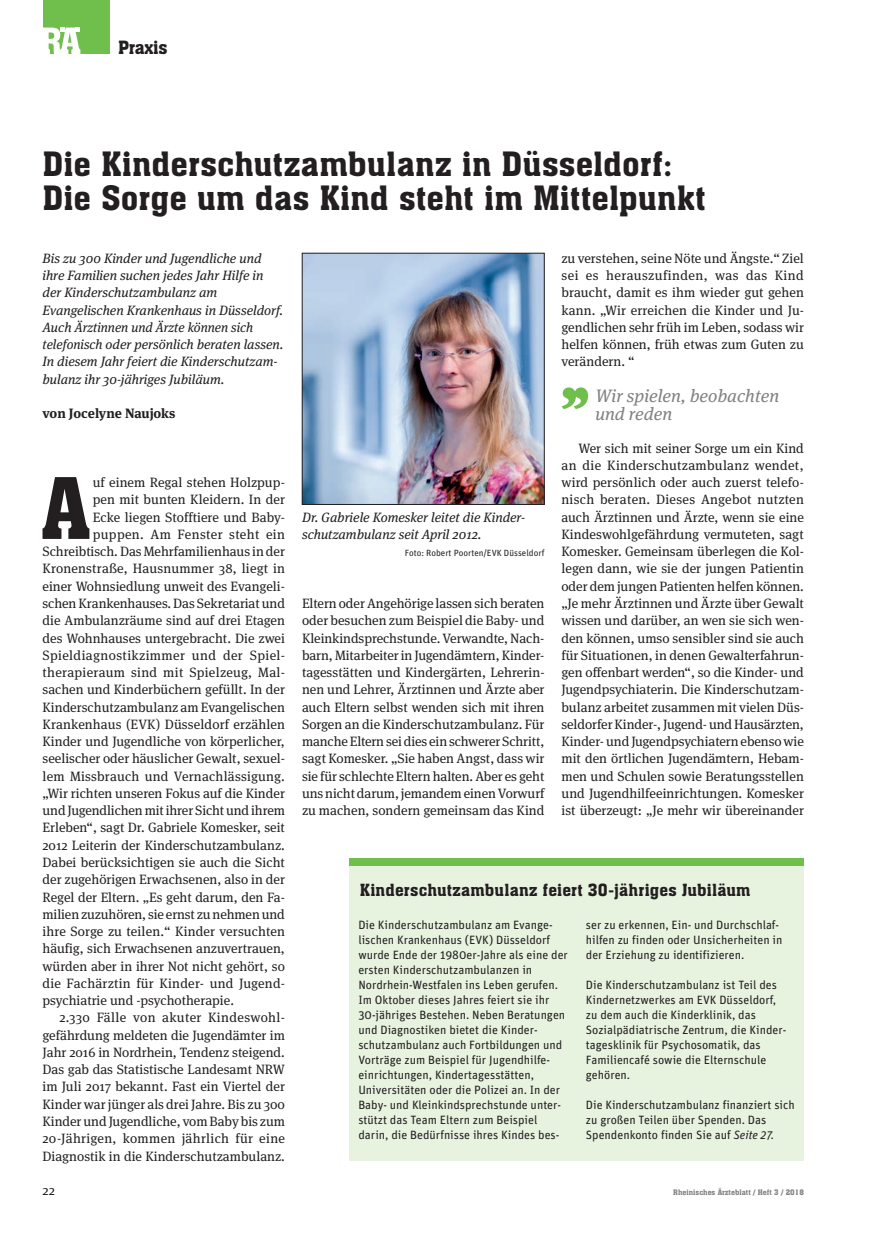
<style>
.page{position:relative;width:872px;height:1234px;background:#fff}
.page>*{position:absolute;margin:0;border:0;box-sizing:border-box;transform-origin:0 0}
.t1{font:83.1px "Aachen BT";color:#231f20}
.t2{font:33px/34.5px "Aachen BT";color:#231f20}
.t3{font:italic 18px/18px "Meta Serif OT";color:#808285}
.t4{font:18px "Aachen BT";letter-spacing:-.015em;color:#231f20}
.t5{font:16.5px "Aachen BT";letter-spacing:.01em;color:#231f20}
.t6{font:13.5px/17.2px "Meta Serif OT";color:#231f20;text-align:justify}
.t7{font:italic 13.5px/17.2px "Meta Serif OT";color:#231f20}
.t8{font:13.5px "Meta Serif OT";letter-spacing:.025em;color:#231f20}
.t9{font:13.5px "Meta Serif OT";letter-spacing:.02em;color:#231f20}
.t10{font:13.5px "Meta Serif OT";letter-spacing:.03em;color:#231f20}
.t11{font:700 13.5px "Meta Serif OT";color:#231f20}
.t12{font:12px/15px "Unit";color:#231f20}
.t13{font:9px "Unit";color:#231f20}
.t14{font:7.5px "Aachen BT";color:#808285}
.s1{font-style:italic}
</style>
<div class="page">
<div style="left:43px;top:0;width:66px;height:54px;background:#70bf4c"></div>
<svg style="left:43px;top:28px;width:37px;height:26px"></svg>
<svg style="left:561px;top:387px;width:27px;height:22px"></svg>
<div style="left:350px;top:857px;width:454px;height:9px;background:#70bf4c"></div>
<div style="left:350px;top:865px;width:454px;height:295px;background:#e7f2df"></div>
<img style="left:304px;top:255px;width:238px;height:247px">
<div style="left:302px;top:253px;width:242px;height:251px;border:1px solid #231f20"></div>
<h3 class="t4" style="left:118px;top:36px;width:51px">Praxis</h3>
<h2 class="t2" style="left:43px;top:146px;width:665px">Die Kinderschutzambulanz in Düsseldorf:<br>Die Sorge um das Kind steht im Mittelpunkt</h2>
<p class="t7" style="left:43px;top:249px;width:242px">Bis zu 300 Kinder und Jugendliche und ihre Familien suchen jedes Jahr Hilfe in der Kinderschutzambulanz am Evangelischen Krankenhaus in Düsseldorf.<br>Auch Ärztinnen und Ärzte können sich telefonisch oder persönlich beraten lassen.<br>In diesem Jahr feiert die Kinderschutzam&shy;bulanz ihr 30-jähriges Jubiläum.</p>
<p class="t11" style="left:43px;top:405px;width:134px">von Jocelyne Naujoks</p>
<h1 class="t1" style="left:41px;top:456px;width:51px">A</h1>
<p class="t6" style="left:93px;top:473px;width:194px">uf einem Regal stehen Holzpup-</p>
<p class="t6" style="left:93px;top:491px;width:194px">pen mit bunten Kleidern. In der</p>
<p class="t6" style="left:93px;top:508px;width:194px">Ecke liegen Stofftiere und Baby-</p>
<p class="t8" style="left:93px;top:525px;width:194px">puppen. Am Fenster steht ein</p>
<p class="t6" style="left:43px;top:542px;width:244px">Schreibtisch. Das Mehrfamilienhaus in der</p>
<p class="t6" style="left:43px;top:560px;width:244px">Kronenstraße, Hausnummer 38, liegt in</p>
<p class="t6" style="left:43px;top:577px;width:244px">einer Wohnsiedlung unweit des Evangeli-</p>
<p class="t6" style="left:43px;top:594px;width:244px">schen Krankenhauses. Das Sekretariat und</p>
<p class="t6" style="left:43px;top:611px;width:244px">die Ambulanzräume sind auf drei Etagen</p>
<p class="t6" style="left:43px;top:629px;width:244px">des Wohnhauses untergebracht. Die zwei</p>
<p class="t10" style="left:43px;top:646px;width:242px">Spieldiagnostikzimmer und der Spiel-</p>
<p class="t9" style="left:43px;top:663px;width:242px">therapieraum sind mit Spielzeug, Mal-</p>
<p class="t6" style="left:43px;top:680px;width:244px">sachen und Kinderbüchern gefüllt. In der</p>
<p class="t6" style="left:43px;top:698px;width:244px">Kinderschutzambulanz am Evangelischen</p>
<p class="t6" style="left:43px;top:715px;width:244px">Krankenhaus (EVK) Düsseldorf erzählen</p>
<p class="t6" style="left:43px;top:732px;width:244px">Kinder und Jugendliche von körperlicher,</p>
<p class="t6" style="left:43px;top:749px;width:244px">seelischer oder häuslicher Gewalt, sexuel-</p>
<p class="t6" style="left:43px;top:767px;width:244px">lem Missbrauch und Vernachlässigung.</p>
<p class="t6" style="left:43px;top:784px;width:244px">„Wir richten unseren Fokus auf die Kinder</p>
<p class="t6" style="left:43px;top:801px;width:244px">und Jugendlichen mit ihrer Sicht und ihrem</p>
<p class="t6" style="left:43px;top:818px;width:244px">Erleben“, sagt Dr. Gabriele Komesker, seit</p>
<p class="t6" style="left:43px;top:836px;width:244px">2012 Leiterin der Kinderschutzambulanz.</p>
<p class="t6" style="left:43px;top:853px;width:244px">Dabei berücksichtigen sie auch die Sicht</p>
<p class="t6" style="left:43px;top:870px;width:244px">der zugehörigen Erwachsenen, also in der</p>
<p class="t6" style="left:43px;top:887px;width:244px">Regel der Eltern. „Es geht darum, den Fa-</p>
<p class="t6" style="left:43px;top:905px;width:244px">milien zuzuhören, sie ernst zu nehmen und</p>
<p class="t6" style="left:43px;top:922px;width:244px">ihre Sorge zu teilen.“ Kinder versuchten</p>
<p class="t6" style="left:43px;top:939px;width:244px">häufig, sich Erwachsenen anzuvertrauen,</p>
<p class="t6" style="left:43px;top:957px;width:244px">würden aber in ihrer Not nicht gehört, so</p>
<p class="t9" style="left:43px;top:974px;width:242px">die Fachärztin für Kinder- und Jugend-</p>
<p class="t6" style="left:43px;top:991px;width:193px">psychiatrie und -psychotherapie.</p>
<p class="t8" style="left:60px;top:1008px;width:225px">2.330 Fälle von akuter Kindeswohl-</p>
<p class="t6" style="left:43px;top:1026px;width:244px">gefährdung meldeten die Jugendämter im</p>
<p class="t6" style="left:43px;top:1043px;width:244px">Jahr 2016 in Nordrhein, Tendenz steigend.</p>
<p class="t6" style="left:43px;top:1060px;width:244px">Das gab das Statistische Landesamt NRW</p>
<p class="t6" style="left:43px;top:1077px;width:244px">im Juli 2017 bekannt. Fast ein Viertel der</p>
<p class="t6" style="left:43px;top:1095px;width:244px">Kinder war jünger als drei Jahre. Bis zu 300</p>
<p class="t6" style="left:43px;top:1112px;width:244px">Kinder und Jugendliche, vom Baby bis zum</p>
<p class="t8" style="left:43px;top:1129px;width:244px">20-Jährigen, kommen jährlich für eine</p>
<p class="t6" style="left:43px;top:1146px;width:244px">Diagnostik in die Kinderschutzambulanz.</p>
<p class="t7" style="left:302px;top:508px;width:225px">Dr. Gabriele Komesker leitet die Kinder&shy;schutzambulanz seit April 2012.</p>
<p class="t13" style="left:405px;top:547px;width:141px">Foto: Robert Poorten/EVK Düsseldorf</p>
<p class="t6" style="left:302px;top:594px;width:244px">Eltern oder Angehörige lassen sich beraten oder besuchen zum Beispiel die Baby- und Kleinkindsprechstunde. Verwandte, Nach&shy;barn, Mitarbeiter in Jugendämtern, Kinder&shy;tagesstätten und Kindergärten, Lehrerin&shy;nen und Lehrer, Ärztinnen und Ärzte aber auch Eltern selbst wenden sich mit ihren Sorgen an die Kinderschutzambulanz. Für manche Eltern sei dies ein schwerer Schritt, sagt Komesker. „Sie haben Angst, dass wir sie für schlechte Eltern halten. Aber es geht uns nicht darum, jemandem einen Vorwurf zu machen, sondern gemeinsam das Kind</p>
<p class="t6" style="left:561px;top:249px;width:244px">zu verstehen, seine Nöte und Ängste.“ Ziel sei es herauszufinden, was das Kind braucht, damit es ihm wieder gut gehen kann. „Wir erreichen die Kinder und Ju&shy;gendlichen sehr früh im Leben, sodass wir helfen können, früh etwas zum Guten zu verändern. “</p>
<h3 class="t3" style="left:595px;top:386px;width:185px">Wir spielen, beobachten und reden</h3>
<p class="t6" style="left:561px;top:439px;width:244px;text-indent:17px">Wer sich mit seiner Sorge um ein Kind an die Kinderschutzambulanz wendet, wird persönlich oder auch zuerst telefo&shy;nisch beraten. Dieses Angebot nutzten auch Ärztinnen und Ärzte, wenn sie eine Kindeswohlgefährdung vermuteten, sagt Komesker. Gemeinsam überlegen die Kol&shy;legen dann, wie sie der jungen Patientin oder dem jungen Patienten helfen können. „Je mehr Ärztinnen und Ärzte über Gewalt wissen und darüber, an wen sie sich wen&shy;den können, umso sensibler sind sie auch für Situationen, in denen Gewalterfahrun&shy;gen offenbart werden“, so die Kinder- und Jugendpsychiaterin. Die Kinderschutzam&shy;bulanz arbeitet zusammen mit vielen Düs&shy;seldorfer Kinder-, Jugend- und Hausärzten, Kinder- und Jugendpsychiatern ebenso wie mit den örtlichen Jugendämtern, Hebam&shy;men und Schulen sowie Beratungsstellen und Jugendhilfeeinrichtungen. Komesker ist überzeugt: „Je mehr wir übereinander</p>
<p class="t5" style="left:360px;top:879px;width:392px">Kinderschutzambulanz feiert 30-jähriges Jubiläum</p>
<p class="t12" style="left:358px;top:917px;width:211px">Die Kinderschutzambulanz am Evange&shy;lischen Krankenhaus (EVK) Düsseldorf wurde Ende der 1980er-Jahre als eine der ersten Kinderschutzambulanzen in Nordrhein-Westfalen ins Leben gerufen.<br>Im Oktober dieses Jahres feiert sie ihr 30-jähriges Bestehen. Neben Beratungen und Diagnostiken bietet die Kinder&shy;schutzambulanz auch Fortbildungen und Vorträge zum Beispiel für Jugendhilfe&shy;einrichtungen, Kindertagesstätten, Universitäten oder die Polizei an. In der Baby- und Kleinkindsprechstunde unter&shy;stützt das Team Eltern zum Beispiel darin, die Bedürfnisse ihres Kindes bes-</p>
<p class="t12" style="left:586px;top:917px;width:198px">ser zu erkennen, Ein- und Durchschlaf&shy;hilfen zu finden oder Unsicherheiten in der Erziehung zu identifizieren.</p>
<p class="t12" style="left:586px;top:977px;width:202px">Die Kinderschutzambulanz ist Teil des Kindernetzwerkes am EVK Düsseldorf, zu dem auch die Kinderklinik, das Sozialpädiatrische Zentrum, die Kinder&shy;tagesklinik für Psychosomatik, das Familiencafé sowie die Elternschule gehören.</p>
<p class="t12" style="left:586px;top:1097px;width:210px">Die Kinderschutzambulanz finanziert sich zu großen Teilen über Spenden. Das<br>Spendenkonto finden Sie auf <span class="s1">Seite 27.</span></p>
<p class="t6" style="left:43px;top:1181px;width:14px">22</p>
<p class="t14" style="left:673px;top:1187px;width:132px">Rheinisches Ärzteblatt / Heft 3 / 2018</p>
</div>
